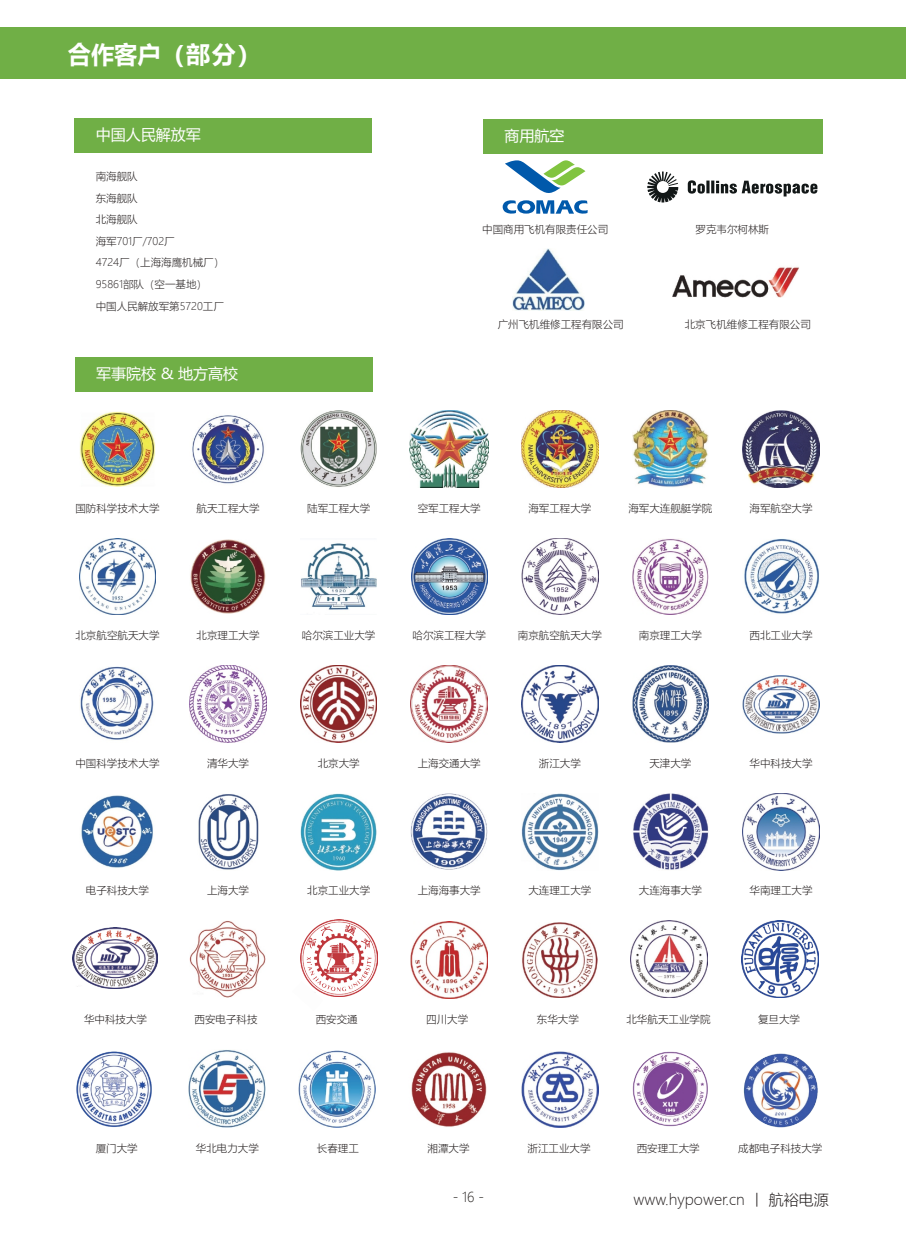
<style>
.page{position:relative;width:906px;height:1238px;background:#fff}
.page>*{position:absolute;margin:0;border:0;box-sizing:border-box;transform-origin:0 0}
.t1{font:700 24px "Microsoft Ya Hei";color:#fff}
.t2{font:15px "Microsoft Ya Hei";color:#fff}
.t3{font:300 15px "Microsoft Ya Hei";color:#241f1f}
.t4{font:300 13.5px "Microsoft Ya Hei";color:#262220}
.t5{font:300 10.5px/21.6px "Microsoft Ya Hei";color:#241f1f}
</style>
<div class="page">
<div style="left:0;top:27px;width:906px;height:51px;background:#70af46"></div>
<div style="left:74px;top:118px;width:298px;height:34px;background:#70af46"></div>
<svg style="left:647px;top:171px;width:31px;height:31px"></svg>
<svg style="left:688px;top:180px;width:129px;height:16px"></svg>
<svg style="left:502px;top:160px;width:86px;height:54px"></svg>
<img style="left:672px;top:267px;width:127px;height:31px">
<img style="left:512px;top:249px;width:73px;height:62px">
<div style="left:483px;top:119px;width:340px;height:34px;background:#70af46"></div>
<div style="left:75px;top:357px;width:298px;height:34px;background:#70af46"></div>
<img style="left:79px;top:538px;width:77px;height:76px">
<img style="left:190px;top:539px;width:76px;height:74px">
<img style="left:411px;top:538px;width:76px;height:76px">
<img style="left:301px;top:543px;width:76px;height:67px">
<img style="left:300px;top:793px;width:77px;height:77px">
<img style="left:80px;top:411px;width:75px;height:75px">
<img style="left:632px;top:539px;width:76px;height:75px">
<img style="left:521px;top:538px;width:77px;height:76px">
<img style="left:521px;top:410px;width:77px;height:77px">
<img style="left:632px;top:410px;width:76px;height:77px">
<img style="left:300px;top:410px;width:77px;height:77px">
<img style="left:410px;top:410px;width:78px;height:77px">
<img style="left:521px;top:665px;width:77px;height:77px">
<img style="left:632px;top:665px;width:76px;height:77px">
<img style="left:411px;top:665px;width:76px;height:77px">
<img style="left:80px;top:666px;width:74px;height:74px">
<img style="left:190px;top:665px;width:76px;height:77px">
<img style="left:81px;top:795px;width:72px;height:73px">
<img style="left:300px;top:665px;width:77px;height:77px">
<img style="left:198px;top:794px;width:60px;height:76px">
<img style="left:192px;top:415px;width:72px;height:69px">
<img style="left:411px;top:793px;width:76px;height:76px">
<img style="left:521px;top:793px;width:77px;height:77px">
<img style="left:633px;top:793px;width:75px;height:77px">
<img style="left:742px;top:410px;width:77px;height:77px">
<img style="left:744px;top:538px;width:75px;height:76px">
<img style="left:742px;top:675px;width:77px;height:58px">
<img style="left:742px;top:793px;width:77px;height:77px">
<img style="left:73px;top:927px;width:85px;height:61px">
<img style="left:189px;top:920px;width:77px;height:77px">
<img style="left:300px;top:919px;width:77px;height:77px">
<img style="left:300px;top:981px;width:23px;height:15px">
<img style="left:411px;top:921px;width:76px;height:77px">
<img style="left:522px;top:922px;width:76px;height:75px">
<img style="left:631px;top:920px;width:76px;height:76px">
<img style="left:741px;top:920px;width:77px;height:77px">
<img style="left:76px;top:1051px;width:76px;height:76px">
<img style="left:189px;top:1050px;width:76px;height:77px">
<img style="left:299px;top:1050px;width:76px;height:77px">
<img style="left:411px;top:1052px;width:76px;height:75px">
<img style="left:522px;top:1051px;width:76px;height:76px">
<img style="left:632px;top:1051px;width:76px;height:76px">
<img style="left:743px;top:1053px;width:75px;height:75px">
<h1 class="t1" style="left:68px;top:37px;width:195px">合作客户（部分）</h1>
<h2 class="t2" style="left:96px;top:124px;width:106px">中国人民解放军</h2>
<p class="t5" style="left:96px;top:165px;width:130px">南海舰队<br>东海舰队<br>北海舰队<br>海军701厂/702厂<br>4724厂（上海海鹰机械厂）<br>95861部队（空一基地）<br>中国人民解放军第5720工厂</p>
<h2 class="t2" style="left:96px;top:363px;width:143px">军事院校 &amp; 地方高校</h2>
<h2 class="t2" style="left:504px;top:125px;width:61px">商用航空</h2>
<p class="t5" style="left:482px;top:218px;width:127px">中国商用飞机有限责任公司</p>
<p class="t5" style="left:695px;top:218px;width:75px">罗克韦尔柯林斯</p>
<p class="t5" style="left:497px;top:313px;width:127px">广州飞机维修工程有限公司</p>
<p class="t5" style="left:685px;top:313px;width:127px">北京飞机维修工程有限公司</p>
<p class="t5" style="left:75px;top:496px;width:85px">国防科学技术大学</p>
<p class="t5" style="left:307px;top:496px;width:64px">陆军工程大学</p>
<p class="t5" style="left:418px;top:496px;width:64px">空军工程大学</p>
<p class="t5" style="left:528px;top:496px;width:64px">海军工程大学</p>
<p class="t5" style="left:628px;top:496px;width:85px">海军大连舰艇学院</p>
<p class="t5" style="left:197px;top:496px;width:64px">航天工程大学</p>
<p class="t5" style="left:749px;top:496px;width:64px">海军航空大学</p>
<p class="t5" style="left:75px;top:624px;width:85px">北京航空航天大学</p>
<p class="t5" style="left:197px;top:624px;width:64px">北京理工大学</p>
<p class="t5" style="left:302px;top:624px;width:75px">哈尔滨工业大学</p>
<p class="t5" style="left:412px;top:624px;width:75px">哈尔滨工程大学</p>
<p class="t5" style="left:518px;top:624px;width:85px">南京航空航天大学</p>
<p class="t5" style="left:639px;top:624px;width:64px">南京理工大学</p>
<p class="t5" style="left:749px;top:624px;width:64px">西北工业大学</p>
<p class="t5" style="left:75px;top:752px;width:85px">中国科学技术大学</p>
<p class="t5" style="left:207px;top:752px;width:43px">清华大学</p>
<p class="t5" style="left:318px;top:752px;width:43px">北京大学</p>
<p class="t5" style="left:418px;top:752px;width:64px">上海交通大学</p>
<p class="t5" style="left:539px;top:752px;width:43px">浙江大学</p>
<p class="t5" style="left:649px;top:752px;width:43px">天津大学</p>
<p class="t5" style="left:749px;top:752px;width:64px">华中科技大学</p>
<p class="t5" style="left:86px;top:879px;width:64px">电子科技大学</p>
<p class="t5" style="left:207px;top:879px;width:43px">上海大学</p>
<p class="t5" style="left:307px;top:879px;width:64px">北京工业大学</p>
<p class="t5" style="left:418px;top:879px;width:64px">上海海事大学</p>
<p class="t5" style="left:528px;top:879px;width:64px">大连理工大学</p>
<p class="t5" style="left:639px;top:879px;width:64px">大连海事大学</p>
<p class="t5" style="left:749px;top:879px;width:64px">华南理工大学</p>
<p class="t5" style="left:84px;top:1008px;width:64px">华中科技大学</p>
<p class="t5" style="left:195px;top:1008px;width:64px">西安电子科技</p>
<p class="t5" style="left:316px;top:1008px;width:43px">西安交通</p>
<p class="t5" style="left:426px;top:1008px;width:43px">四川大学</p>
<p class="t5" style="left:537px;top:1008px;width:43px">东华大学</p>
<p class="t5" style="left:626px;top:1008px;width:85px">北华航天工业学院</p>
<p class="t5" style="left:758px;top:1008px;width:43px">复旦大学</p>
<p class="t5" style="left:96px;top:1137px;width:43px">厦门大学</p>
<p class="t5" style="left:196px;top:1137px;width:64px">华北电力大学</p>
<p class="t5" style="left:317px;top:1137px;width:43px">长春理工</p>
<p class="t5" style="left:427px;top:1137px;width:43px">湘潭大学</p>
<p class="t5" style="left:527px;top:1137px;width:64px">浙江工业大学</p>
<p class="t5" style="left:636px;top:1137px;width:64px">西安理工大学</p>
<p class="t5" style="left:738px;top:1137px;width:85px">成都电子科技大学</p>
<h2 class="t3" style="left:633px;top:1189px;width:197px">www.hypower.cn 丨 航裕电源</h2>
<p class="t4" style="left:453px;top:1187px;width:33px">- 16 -</p>
</div>
